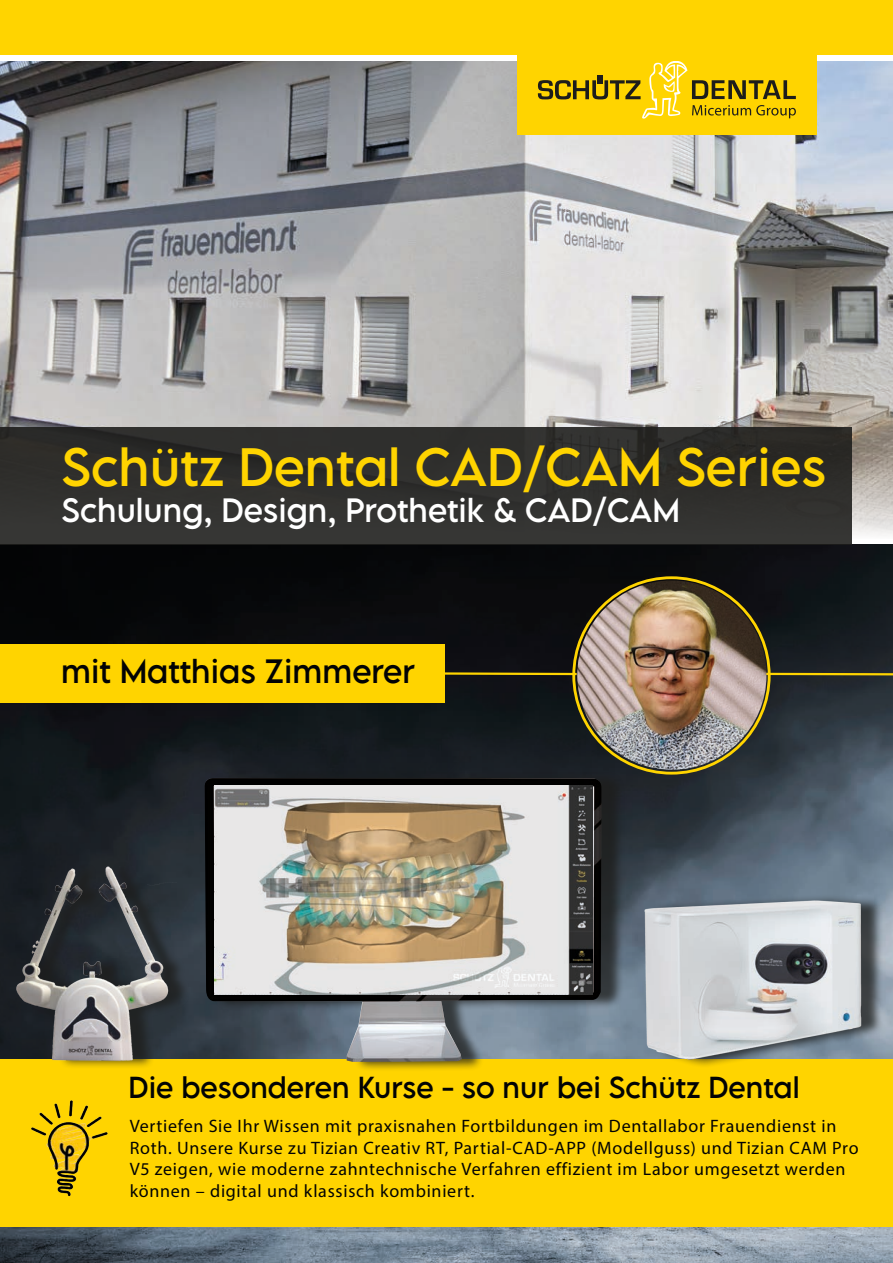
<style>
.page{position:relative;width:893px;height:1263px;background:#fff}
.page>*{position:absolute;margin:0;border:0;box-sizing:border-box;transform-origin:0 0}
.t1{font:48px "LEMONMILK Pro FTR";color:#ffd400}
.t2{font:30px "LEMONMILK Pro FTR";color:#fff}
.t3{font:30px "LEMONMILK Pro FTR";color:#020304}
.t4{font:27px "LEMONMILK Pro FTR";color:#020304}
.t5{font:18px/21.6px "Myriad Pro";letter-spacing:.04em;color:#020304}
</style>
<div class="page">
<img style="left:0;top:62px;width:893px;height:473px">
<div style="left:0;top:0;width:893px;height:54px;background:#ffd400"></div>
<img style="left:0;top:545px;width:893px;height:718px">
<div style="left:0;top:1059px;width:893px;height:168px;background:#ffd400"></div>
<div style="left:0;top:427px;width:852px;height:118px;background:#31302e"></div>
<div style="left:517px;top:44px;width:299px;height:91px;background:#ffd400"></div>
<div style="left:0;top:644px;width:444px;height:59px;background:#ffd400"></div>
<svg style="left:538px;top:62px;width:258px;height:57px"></svg>
<img style="left:31px;top:1100px;width:77px;height:97px">
<svg style="left:444px;top:671px;width:133px;height:5px"></svg>
<div style="left:652px;top:894px;width:232px;height:174px;background:#1d1d1b;opacity:.75"></div>
<img style="left:624px;top:846px;width:244px;height:222px">
<svg style="left:766px;top:671px;width:127px;height:6px"></svg>
<div style="left:211px;top:771px;width:413px;height:300px;background:#1d1d1b;opacity:.75"></div>
<img style="left:205px;top:778px;width:396px;height:284px">
<div style="left:23px;top:861px;width:167px;height:208px;background:#1d1d1b;opacity:.75"></div>
<img style="left:4px;top:834px;width:172px;height:229px">
<img style="left:214px;top:785px;width:379px;height:210px">
<img style="left:577px;top:580px;width:189px;height:190px;border-radius:95px">
<p class="t1" style="left:62px;top:435px;width:766px">Schütz Dental CAD/CAM Series</p>
<p class="t2" style="left:62px;top:490px;width:620px">Schulung, Design, Prothetik &amp; CAD/CAM</p>
<p class="t3" style="left:61px;top:652px;width:356px">mit Matthias Zimmerer</p>
<p class="t4" style="left:129px;top:1069px;width:672px">Die besonderen Kurse - so nur bei Schütz Dental</p>
<p class="t5" style="left:130px;top:1115px;width:730px">Vertiefen Sie Ihr Wissen mit praxisnahen Fortbildungen im Dentallabor Frauendienst in Roth. Unsere Kurse zu Tizian Creativ RT, Partial-CAD-APP (Modellguss) und Tizian CAM Pro V5 zeigen, wie moderne zahntechnische Verfahren effizient im Labor umgesetzt werden können – digital und klassisch kombiniert.</p>
</div>
